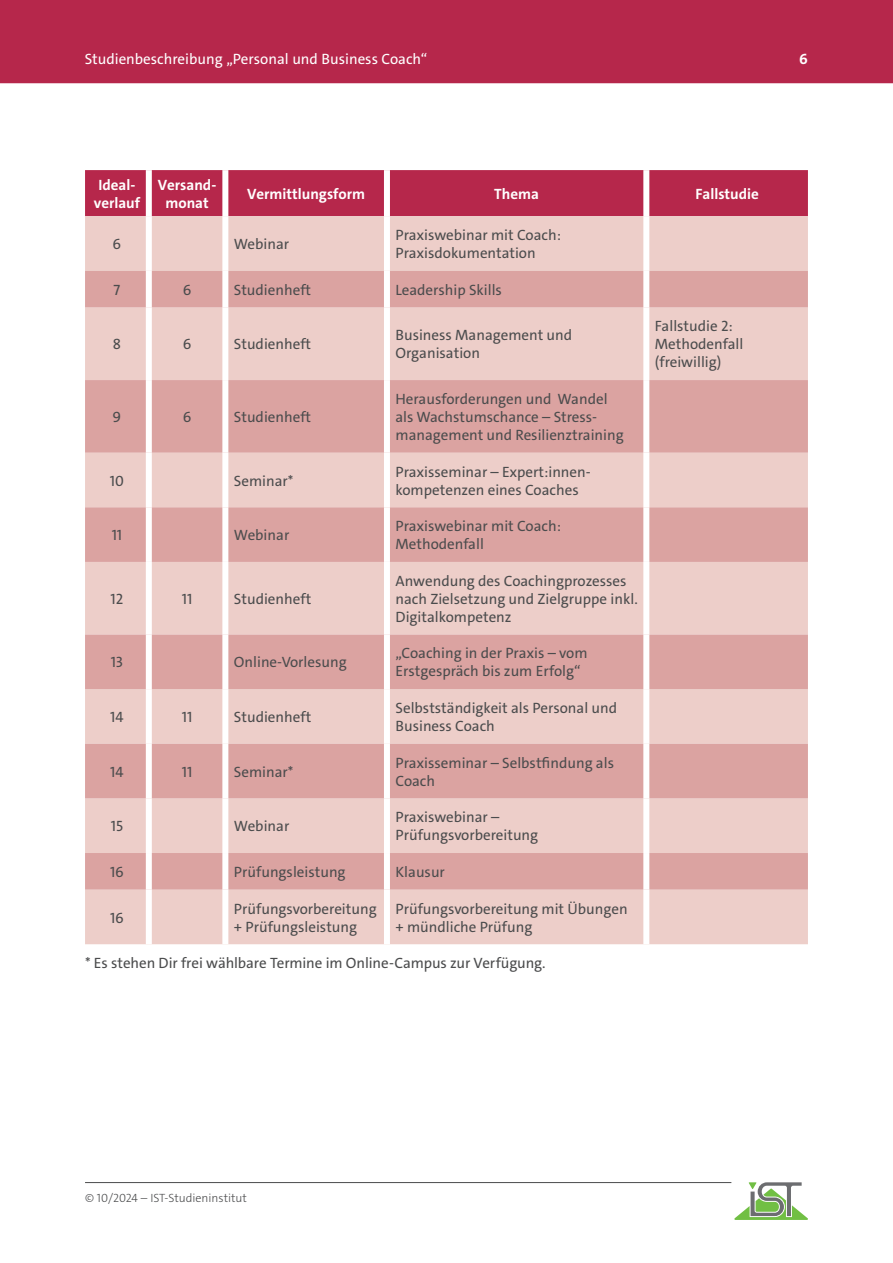
<style>
.page{position:relative;width:893px;height:1263px;background:#fff}
.page>*{position:absolute;margin:0;border:0;box-sizing:border-box;transform-origin:0 0}
.t1{font:15px/18px "The Sans C4 s";color:#4b4c4d}
.t2{font:700 15px/18px "The Sans C4 s";color:#fff;text-align:center}
.t3{font:15px "The Sans C4 s";color:#fff}
.t4{font:300 12px "The Sans C4 s";color:#4b4c4d}
</style>
<div class="page">
<hr style="left:85px;top:1182px;width:646px;height:1px;background:#4b4c4d">
<svg style="left:734px;top:1182px;width:74px;height:38px"></svg>
<div style="left:0;top:0;width:893px;height:83px;background:#b6274b"></div>
<div style="left:85px;top:170px;width:723px;height:46px;background:#b6274b"></div>
<div style="left:85px;top:216px;width:723px;height:728px;background:#edcec9"></div>
<svg style="left:85px;top:271px;width:723px;height:619px;background:#e4b8b5"></svg>
<div style="left:146px;top:170px;width:6px;height:46px;background:#fff"></div>
<div style="left:222px;top:170px;width:6px;height:46px;background:#fff"></div>
<div style="left:384px;top:170px;width:6px;height:46px;background:#fff"></div>
<div style="left:643px;top:170px;width:6px;height:46px;background:#fff"></div>
<div style="left:146px;top:216px;width:6px;height:55px;background:#fff"></div>
<div style="left:222px;top:216px;width:6px;height:55px;background:#fff"></div>
<div style="left:384px;top:216px;width:6px;height:55px;background:#fff"></div>
<div style="left:643px;top:216px;width:6px;height:55px;background:#fff"></div>
<div style="left:146px;top:271px;width:6px;height:36px;background:#fff"></div>
<div style="left:222px;top:271px;width:6px;height:36px;background:#fff"></div>
<div style="left:384px;top:271px;width:6px;height:36px;background:#fff"></div>
<div style="left:643px;top:271px;width:6px;height:36px;background:#fff"></div>
<div style="left:146px;top:307px;width:6px;height:73px;background:#fff"></div>
<div style="left:222px;top:307px;width:6px;height:73px;background:#fff"></div>
<div style="left:384px;top:307px;width:6px;height:73px;background:#fff"></div>
<div style="left:643px;top:307px;width:6px;height:73px;background:#fff"></div>
<div style="left:146px;top:380px;width:6px;height:73px;background:#fff"></div>
<div style="left:222px;top:380px;width:6px;height:73px;background:#fff"></div>
<div style="left:384px;top:380px;width:6px;height:73px;background:#fff"></div>
<div style="left:643px;top:380px;width:6px;height:73px;background:#fff"></div>
<div style="left:146px;top:453px;width:6px;height:54px;background:#fff"></div>
<div style="left:222px;top:453px;width:6px;height:54px;background:#fff"></div>
<div style="left:384px;top:453px;width:6px;height:54px;background:#fff"></div>
<div style="left:643px;top:453px;width:6px;height:54px;background:#fff"></div>
<div style="left:146px;top:507px;width:6px;height:55px;background:#fff"></div>
<div style="left:222px;top:507px;width:6px;height:55px;background:#fff"></div>
<div style="left:384px;top:507px;width:6px;height:55px;background:#fff"></div>
<div style="left:643px;top:507px;width:6px;height:55px;background:#fff"></div>
<div style="left:146px;top:562px;width:6px;height:72px;background:#fff"></div>
<div style="left:222px;top:562px;width:6px;height:72px;background:#fff"></div>
<div style="left:384px;top:562px;width:6px;height:72px;background:#fff"></div>
<div style="left:643px;top:562px;width:6px;height:72px;background:#fff"></div>
<div style="left:146px;top:634px;width:6px;height:55px;background:#fff"></div>
<div style="left:222px;top:634px;width:6px;height:55px;background:#fff"></div>
<div style="left:384px;top:634px;width:6px;height:55px;background:#fff"></div>
<div style="left:643px;top:634px;width:6px;height:55px;background:#fff"></div>
<div style="left:146px;top:689px;width:6px;height:55px;background:#fff"></div>
<div style="left:222px;top:689px;width:6px;height:55px;background:#fff"></div>
<div style="left:384px;top:689px;width:6px;height:55px;background:#fff"></div>
<div style="left:643px;top:689px;width:6px;height:55px;background:#fff"></div>
<div style="left:146px;top:744px;width:6px;height:54px;background:#fff"></div>
<div style="left:222px;top:744px;width:6px;height:54px;background:#fff"></div>
<div style="left:384px;top:744px;width:6px;height:54px;background:#fff"></div>
<div style="left:643px;top:744px;width:6px;height:54px;background:#fff"></div>
<div style="left:146px;top:798px;width:6px;height:55px;background:#fff"></div>
<div style="left:222px;top:798px;width:6px;height:55px;background:#fff"></div>
<div style="left:384px;top:798px;width:6px;height:55px;background:#fff"></div>
<div style="left:643px;top:798px;width:6px;height:55px;background:#fff"></div>
<div style="left:146px;top:853px;width:6px;height:37px;background:#fff"></div>
<div style="left:222px;top:853px;width:6px;height:37px;background:#fff"></div>
<div style="left:384px;top:853px;width:6px;height:37px;background:#fff"></div>
<div style="left:643px;top:853px;width:6px;height:37px;background:#fff"></div>
<div style="left:146px;top:890px;width:6px;height:54px;background:#fff"></div>
<div style="left:222px;top:890px;width:6px;height:54px;background:#fff"></div>
<div style="left:384px;top:890px;width:6px;height:54px;background:#fff"></div>
<div style="left:643px;top:890px;width:6px;height:54px;background:#fff"></div>
<p class="t3" style="left:85px;top:49px;width:344px">Studienbeschreibung „Personal und Business Coach“</p>
<p class="t2" style="left:799px;top:50px;width:10px">6</p>
<p class="t2" style="left:94px;top:176px;width:48px">Ideal&shy;verlauf</p>
<p class="t2" style="left:158px;top:176px;width:60px">Versand&shy;monat</p>
<p class="t2" style="left:247px;top:185px;width:120px">Vermittlungsform</p>
<p class="t2" style="left:494px;top:185px;width:46px">Thema</p>
<p class="t2" style="left:695px;top:185px;width:65px">Fallstudie</p>
<p class="t1" style="left:113px;top:235px;width:10px">6</p>
<p class="t1" style="left:234px;top:235px;width:57px">Webinar</p>
<p class="t1" style="left:395px;top:226px;width:167px">Praxiswebinar mit Coach:<br>Praxisdokumentation</p>
<p class="t1" style="left:114px;top:281px;width:8px">7</p>
<p class="t1" style="left:183px;top:281px;width:10px">6</p>
<p class="t1" style="left:234px;top:281px;width:79px">Studienheft</p>
<p class="t1" style="left:395px;top:281px;width:108px">Leadership Skills</p>
<p class="t1" style="left:113px;top:335px;width:10px">8</p>
<p class="t1" style="left:183px;top:335px;width:10px">6</p>
<p class="t1" style="left:234px;top:335px;width:79px">Studienheft</p>
<p class="t1" style="left:395px;top:326px;width:178px">Business Management und<br>Organisation</p>
<p class="t1" style="left:655px;top:317px;width:90px">Fallstudie 2:<br>Methodenfall (freiwillig)</p>
<p class="t1" style="left:113px;top:408px;width:10px">9</p>
<p class="t1" style="left:183px;top:408px;width:10px">6</p>
<p class="t1" style="left:234px;top:408px;width:79px">Studienheft</p>
<p class="t1" style="left:395px;top:390px;width:230px">Herausforderungen und Wandel als Wachstumschance – Stress&shy;management und Resilienztraining</p>
<p class="t1" style="left:110px;top:472px;width:16px">10</p>
<p class="t1" style="left:234px;top:472px;width:61px">Seminar*</p>
<p class="t1" style="left:395px;top:463px;width:195px">Praxisseminar – Expert:innen&shy;kompetenzen eines Coaches</p>
<p class="t1" style="left:112px;top:526px;width:12px">11</p>
<p class="t1" style="left:234px;top:526px;width:57px">Webinar</p>
<p class="t1" style="left:395px;top:517px;width:167px">Praxiswebinar mit Coach:<br>Methodenfall</p>
<p class="t1" style="left:111px;top:590px;width:14px">12</p>
<p class="t1" style="left:182px;top:590px;width:12px">11</p>
<p class="t1" style="left:234px;top:590px;width:79px">Studienheft</p>
<p class="t1" style="left:395px;top:572px;width:244px">Anwendung des Coachingprozesses nach Zielsetzung und Zielgruppe inkl.<br>Digitalkompetenz</p>
<p class="t1" style="left:111px;top:653px;width:14px">13</p>
<p class="t1" style="left:234px;top:653px;width:114px">Online-Vorlesung</p>
<p class="t1" style="left:396px;top:644px;width:193px">„Coaching in der Praxis – vom<br>Erstgespräch bis zum Erfolg“</p>
<p class="t1" style="left:110px;top:708px;width:15px">14</p>
<p class="t1" style="left:182px;top:708px;width:12px">11</p>
<p class="t1" style="left:234px;top:708px;width:79px">Studienheft</p>
<p class="t1" style="left:396px;top:699px;width:223px">Selbstständigkeit als Personal und<br>Business Coach</p>
<p class="t1" style="left:110px;top:763px;width:15px">14</p>
<p class="t1" style="left:182px;top:763px;width:12px">11</p>
<p class="t1" style="left:234px;top:763px;width:61px">Seminar*</p>
<p class="t1" style="left:396px;top:754px;width:220px">Praxisseminar – Selbstfindung als<br>Coach</p>
<p class="t1" style="left:111px;top:817px;width:14px">15</p>
<p class="t1" style="left:234px;top:817px;width:57px">Webinar</p>
<p class="t1" style="left:396px;top:808px;width:144px">Praxiswebinar –<br>Prüfungsvorbereitung</p>
<p class="t1" style="left:110px;top:863px;width:15px">16</p>
<p class="t1" style="left:234px;top:863px;width:113px">Prüfungsleistung</p>
<p class="t1" style="left:396px;top:863px;width:51px">Klausur</p>
<p class="t1" style="left:110px;top:908px;width:15px">16</p>
<p class="t1" style="left:234px;top:899px;width:144px">Prüfungsvorbereitung + Prüfungsleistung</p>
<p class="t1" style="left:396px;top:899px;width:234px">Prüfungsvorbereitung mit Übungen + mündliche Prüfung</p>
<p class="t1" style="left:85px;top:954px;width:462px">* Es stehen Dir frei wählbare Termine im Online-Campus zur Verfügung.</p>
<p class="t4" style="left:85px;top:1190px;width:163px">© 10/2024 – IST-Studieninstitut</p>
</div>
